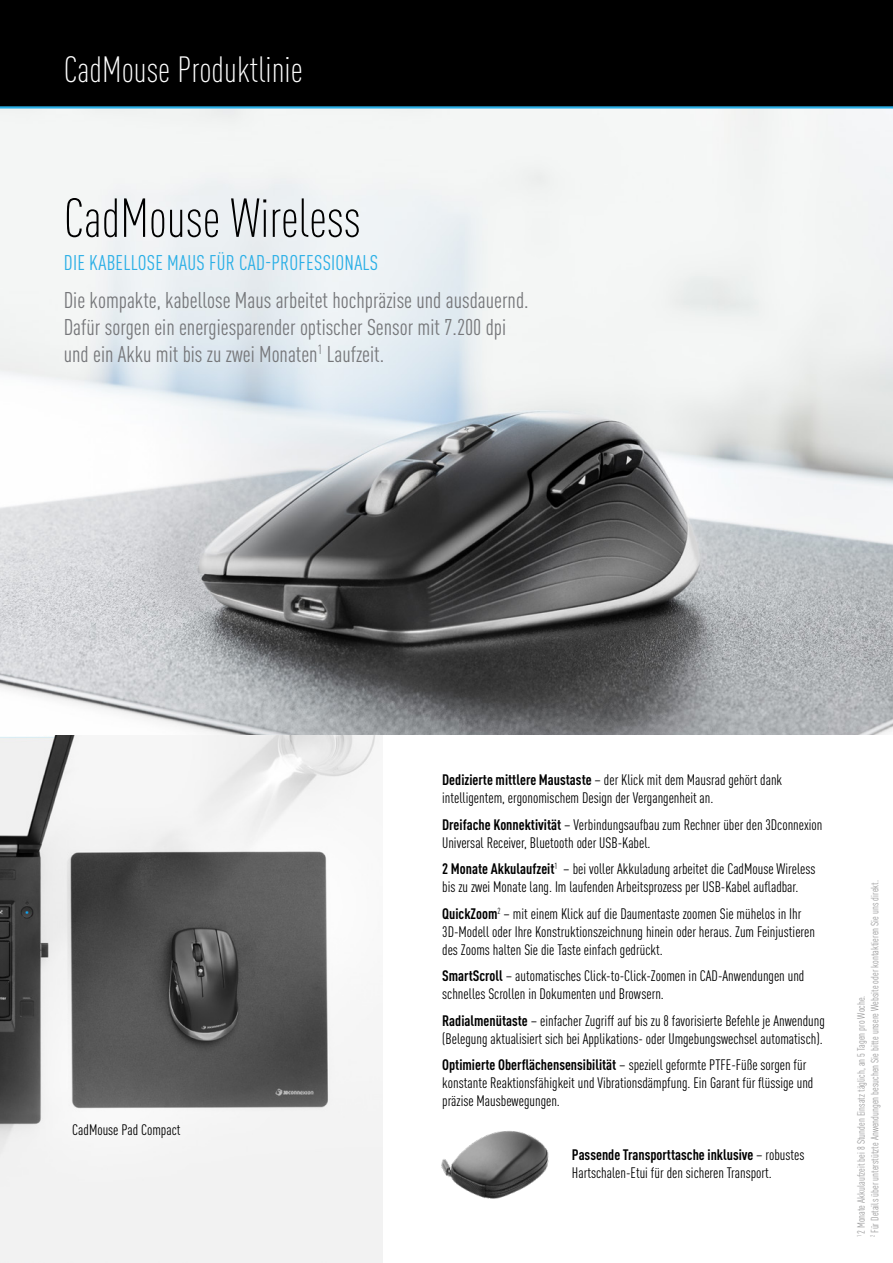
<style>
.page{position:relative;width:893px;height:1263px;background:#fff}
.page>*{position:absolute;margin:0;border:0;box-sizing:border-box;transform-origin:0 0}
.t1{font:300 condensed 54px "DIN Pro";color:#000}
.t2{font:300 condensed 36px "DIN Pro";color:#fff}
.t3{font:condensed 22.5px/27px "DIN Pro";color:#76777a}
.t4{font:condensed 21px "DIN Pro";letter-spacing:.01em;color:#2aafe6}
.t5{font:condensed 15px/18px "DIN Pro";color:#000}
.t6{font:condensed 10.5px/13.5px "DIN Pro";color:#9c9c9d}
.s1{font-weight:700}
</style>
<div class="page">
<img style="left:0;top:735px;width:383px;height:528px">
<img style="left:0;top:109px;width:893px;height:626px">
<div style="left:0;top:0;width:893px;height:106px;background:#000"></div>
<hr style="left:0;top:106px;width:893px;height:3px;background:#2aafe6">
<img style="left:441px;top:1131px;width:108px;height:68px">
<h2 class="t2" style="left:64px;top:49px;width:240px">CadMouse Produktlinie</h2>
<h1 class="t1" style="left:64px;top:187px;width:298px">CadMouse Wireless</h1>
<h3 class="t4" style="left:64px;top:250px;width:316px">DIE KABELLOSE MAUS FÜR CAD-PROFESSIONALS</h3>
<h3 class="t3" style="left:64px;top:286px;width:466px">Die kompakte, kabellose Maus arbeitet hochpräzise und ausdauernd.<br>Dafür sorgen ein energiesparender optischer Sensor mit 7.200 dpi und ein Akku mit bis zu zwei Monaten<sup>1</sup> Laufzeit.</h3>
<p class="t5" style="left:72px;top:1121px;width:110px">CadMouse Pad Compact</p>
<p class="t5" style="left:442px;top:771px;width:341px"><span class="s1">Dedizierte mittlere Maustaste</span> – der Klick mit dem Mausrad gehört dank intelligentem, ergonomischem Design der Vergangenheit an.</p>
<p class="t5" style="left:442px;top:815px;width:382px"><span class="s1">Dreifache Konnektivität</span> – Verbindungsaufbau zum Rechner über den 3Dconnexion<br>Universal Receiver, Bluetooth oder USB-Kabel.</p>
<p class="t5" style="left:442px;top:860px;width:375px"><span class="s1">2 Monate Akkulaufzeit</span><sup>1</sup> – bei voller Akkuladung arbeitet die CadMouse Wireless bis zu zwei Monate lang. Im laufenden Arbeitsprozess per USB-Kabel aufladbar.</p>
<p class="t5" style="left:442px;top:904px;width:374px"><span class="s1">QuickZoom</span><sup>2</sup> – mit einem Klick auf die Daumentaste zoomen Sie mühelos in Ihr<br>3D-Modell oder Ihre Konstruktionszeichnung hinein oder heraus. Zum Feinjustieren des Zooms halten Sie die Taste einfach gedrückt.</p>
<p class="t5" style="left:442px;top:967px;width:364px"><span class="s1">SmartScroll</span> – automatisches Click-to-Click-Zoomen in CAD-Anwendungen und schnelles Scrollen in Dokumenten und Browsern.</p>
<p class="t5" style="left:442px;top:1011px;width:384px"><span class="s1">Radialmenütaste</span> – einfacher Zugriff auf bis zu 8 favorisierte Befehle je Anwendung (Belegung aktualisiert sich bei Applikations- oder Umgebungswechsel automatisch).</p>
<p class="t5" style="left:442px;top:1056px;width:373px"><span class="s1">Optimierte Oberflächensensibilität</span> – speziell geformte PTFE-Füße sorgen für konstante Reaktionsfähigkeit und Vibrationsdämpfung. Ein Garant für flüssige und präzise Mausbewegungen.</p>
<p class="t5" style="left:572px;top:1146px;width:234px"><span class="s1">Passende Transporttasche inklusive</span> – robustes<br>Hartschalen-Etui für den sicheren Transport.</p>
<p class="t6" style="left:854px;top:1237px;width:359px;rotate:-90deg"><sup>1</sup> 2 Monate Akkulaufzeit bei 8 Stunden Einsatz täglich, an 5 Tagen pro Woche.<br><sup>2</sup> Für Details über unterstützte Anwendungen besuchen Sie bitte unsere Website oder kontaktieren Sie uns direkt.</p>
</div>
